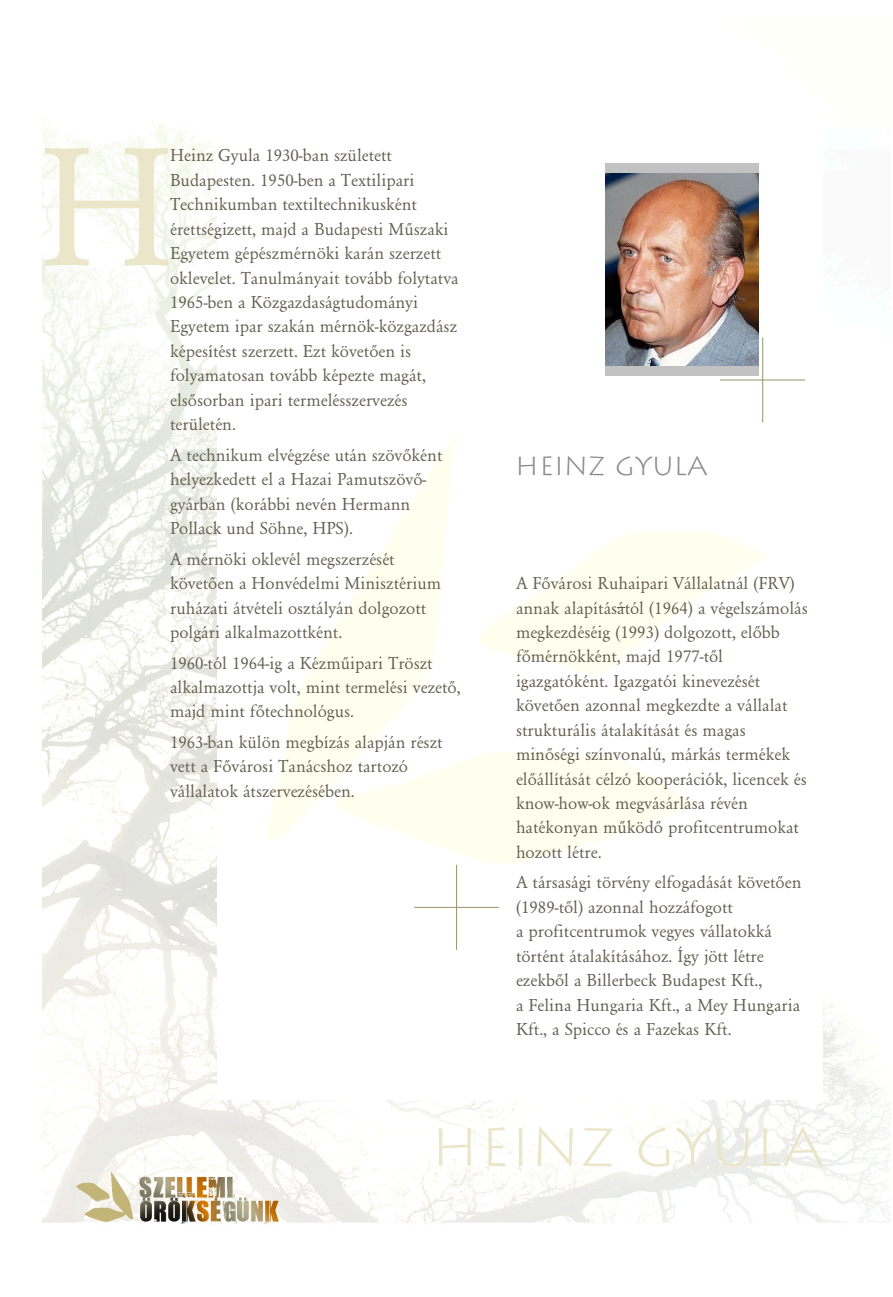
<style>
.page{position:relative;width:893px;height:1297px;background:#fff}
.page>*{position:absolute;margin:0;border:0;box-sizing:border-box;transform-origin:0 0}
.t1{font:176.85px "H Garamond Normal";color:#ebe6c9}
.t2{font:300 53.55px "Lithograph";color:#ebe6c9}
.t3{font:300 26.1px "Lithograph";color:#8f878f}
.t4{font:18px/24.5px "H Garamond Normal";color:#635e4f}
</style>
<div class="page">
<img style="left:43px;top:116px;width:847px;height:1108px">
<div style="left:218px;top:104px;width:605px;height:995px;background:#fff"></div>
<svg style="left:480px;top:531px;width:288px;height:144px;fill:#fffff5"></svg>
<svg style="left:267px;top:435px;width:188px;height:405px"></svg>
<svg style="left:282px;top:748px;width:411px;height:125px;fill:#fffff0"></svg>
<hr style="left:456px;top:865px;width:1px;height:85px;background:#96946b">
<hr style="left:414px;top:907px;width:85px;height:1px;background:#96946b">
<hr style="left:762px;top:337px;width:1px;height:85px;background:#96946b">
<hr style="left:720px;top:380px;width:85px;height:1px;background:#96946b">
<img style="left:76px;top:1172px;width:202px;height:50px">
<div style="left:605px;top:163px;width:153px;height:213px;background:#c2c2c2"></div>
<img style="left:605px;top:174px;width:153px;height:191px">
<h1 class="t1" style="left:38px;top:139px;width:139px">H</h1>
<p class="t4" style="left:170px;top:145px;width:290px">Heinz Gyula 1930-ban született Budapesten. 1950-ben a Textilipari Technikumban textiltechnikusként érettségizett, majd a Budapesti Műszaki Egyetem gépészmérnöki karán szerzett oklevelet. Tanulmányait tovább folytatva 1965-ben a Közgazdaságtudományi Egyetem ipar szakán mérnök-közgazdász képesítést szerzett. Ezt követően is folyamatosan tovább képezte magát, elsősorban ipari termelésszervezés területén.</p>
<p class="t4" style="left:170px;top:444px;width:274px">A technikum elvégzése után szövőként helyezkedett el a Hazai Pamutszövő&shy;gyárban (korábbi nevén Hermann<br>Pollack und Söhne, HPS).</p>
<p class="t4" style="left:170px;top:548px;width:272px">A mérnöki oklevél megszerzését követően a Honvédelmi Minisztérium</p>
<h3 class="t3" style="left:515px;top:451px;width:194px">HEINZ GYULA</h3>
<p class="t4" style="left:516px;top:572px;width:280px">A Fővárosi Ruhaipari Vállalatnál (FRV)</p>
<p class="t4" style="left:170px;top:597px;width:258px">ruházati átvételi osztályán dolgozott</p>
<p class="t4" style="left:516px;top:597px;width:293px">annak alapításától (1964) a végelszámolás</p>
<p class="t4" style="left:170px;top:621px;width:174px">polgári alkalmazottként.</p>
<p class="t4" style="left:516px;top:621px;width:265px">megkezdéséig (1993) dolgozott, előbb főmérnökként, majd 1977-től</p>
<p class="t4" style="left:170px;top:652px;width:264px">1960-tól 1964-ig a Kézműipari Tröszt</p>
<p class="t4" style="left:516px;top:670px;width:246px">igazgatóként. Igazgatói kinevezését</p>
<p class="t4" style="left:170px;top:676px;width:292px">alkalmazottja volt, mint termelési vezető, majd mint főtechnológus.</p>
<p class="t4" style="left:516px;top:695px;width:273px">követően azonnal megkezdte a vállalat strukturális átalakítását és magas</p>
<p class="t4" style="left:170px;top:731px;width:274px">1963-ban külön megbízás alapján részt</p>
<p class="t4" style="left:516px;top:743px;width:276px">minőségi színvonalú, márkás termékek</p>
<p class="t4" style="left:170px;top:756px;width:239px">vett a Fővárosi Tanácshoz tartozó</p>
<p class="t4" style="left:516px;top:768px;width:292px">előállítását célzó kooperációk, licencek és</p>
<p class="t4" style="left:170px;top:780px;width:186px">vállalatok átszervezésében.</p>
<p class="t4" style="left:516px;top:792px;width:285px">know-how-ok megvásárlása révén hatékonyan működő profitcentrumokat hozott létre.</p>
<p class="t4" style="left:516px;top:872px;width:287px">A társasági törvény elfogadását követően (1989-től) azonnal hozzáfogott<br>a profitcentrumok vegyes vállatokká történt átalakításához. Így jött létre ezekből a Billerbeck Budapest Kft.,<br>a Felina Hungaria Kft., a Mey Hungaria Kft., a Spicco és a Fazekas Kft.</p>
<h2 class="t2" style="left:430px;top:1116px;width:395px">HEINZ GYULA</h2>
</div>
